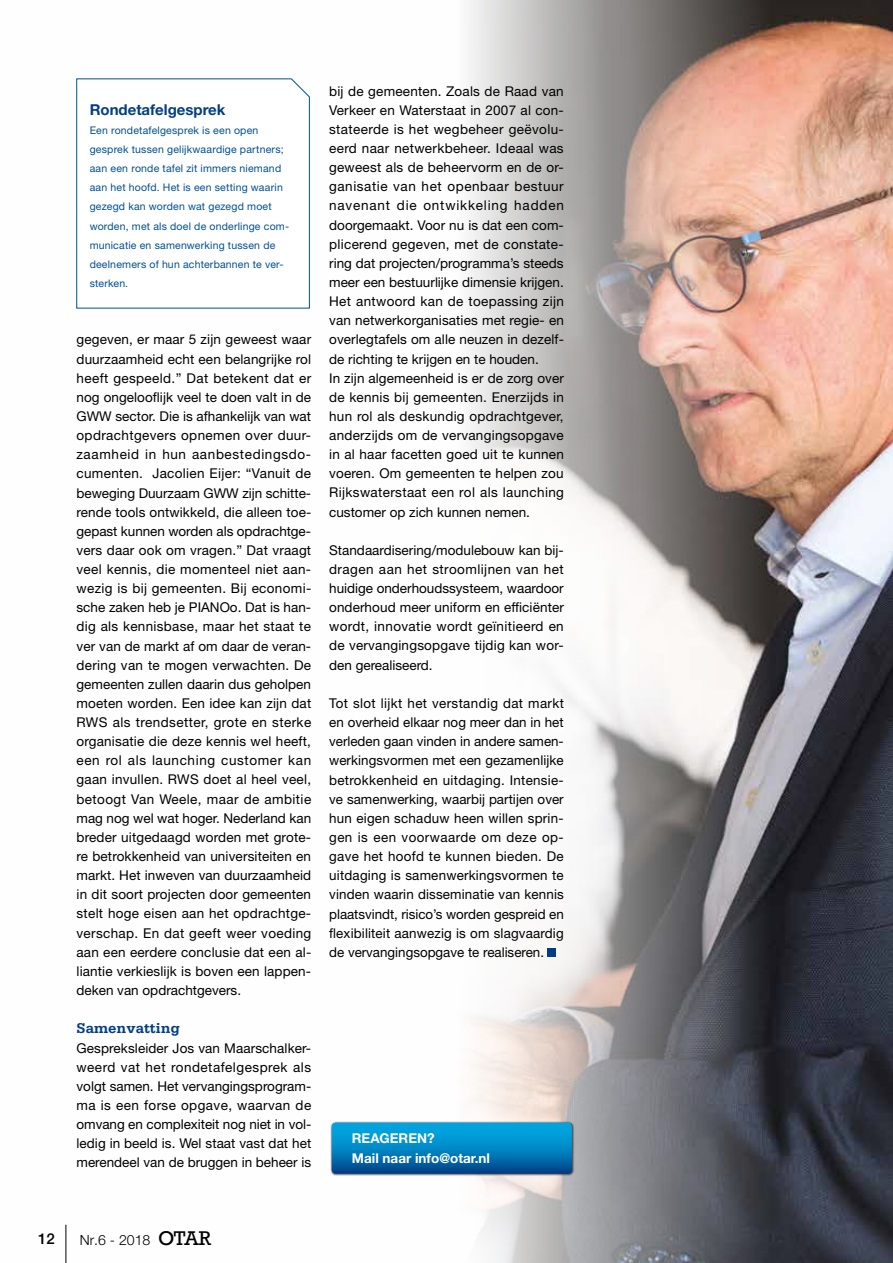
<style>
.page{position:relative;width:893px;height:1263px;background:#fff}
.page>*{position:absolute;margin:0;border:0;box-sizing:border-box;transform-origin:0 0}
.t1{font:700 15px "Helvetica Neue LT Std";color:#023e84}
.t2{font:700 15px "Serifa Std";color:#023e84}
.t3{font:500 15px "Helvetica Neue LT Std";color:#000}
.t4{font:300 14.1px "Helvetica Neue LT Std";color:#000}
.t5{font:13.5px/19.2px "Helvetica Neue LT Std";letter-spacing:.015em;color:#000;text-align:justify}
.t6{font:700 13.5px/19.2px "Helvetica Neue LT Std";color:#fff}
.t7{font:10.5px/19.2px "Helvetica Neue LT Std";letter-spacing:.02em;color:#005092}
.s1{font-family:"Rockwell";font-weight:400;font-size:20.4px}
</style>
<div class="page">
<img style="left:65px;top:0;width:828px;height:1263px">
<div style="left:548px;top:949px;width:8px;height:8px;background:#023e84"></div>
<hr style="left:66px;top:1225px;width:1px;height:38px;background:#000">
<svg style="left:76px;top:78px;width:234px;height:230px"></svg>
<div style="left:331px;top:1121px;width:244px;height:55px;background:#000;opacity:.75"></div>
<svg style="left:332px;top:1123px;width:240px;height:51px;background:#007ebd"></svg>
<p class="t1" style="left:90px;top:100px;width:137px">Rondetafelgesprek</p>
<p class="t7" style="left:90px;top:120px;width:201px">Een rondetafelgesprek is een open gesprek tussen gelijkwaardige partners; aan een ronde tafel zit immers niemand aan het hoofd. Het is een setting waarin gezegd kan worden wat gezegd moet worden, met als doel de onderlinge com&shy;municatie en samenwerking tussen de deelnemers of hun achterbannen te ver&shy;sterken.</p>
<p class="t5" style="left:77px;top:330px;width:236px">gegeven, er maar 5 zijn geweest waar duurzaamheid echt een belangrijke rol heeft gespeeld.” Dat betekent dat er nog ongelooflijk veel te doen valt in de GWW sector. Die is afhankelijk van wat opdrachtgevers opnemen over duur&shy;zaamheid in hun aanbestedingsdo&shy;cumenten. Jacolien Eijer: “Vanuit de beweging Duurzaam GWW zijn schitte&shy;rende tools ontwikkeld, die alleen toe&shy;gepast kunnen worden als opdrachtge&shy;vers daar ook om vragen.” Dat vraagt veel kennis, die momenteel niet aan&shy;wezig is bij gemeenten. Bij economi&shy;sche zaken heb je PIANOo. Dat is han&shy;dig als kennisbase, maar het staat te ver van de markt af om daar de veran&shy;dering van te mogen verwachten. De gemeenten zullen daarin dus geholpen moeten worden. Een idee kan zijn dat RWS als trendsetter, grote en sterke organisatie die deze kennis wel heeft, een rol als launching customer kan gaan invullen. RWS doet al heel veel, betoogt Van Weele, maar de ambitie mag nog wel wat hoger. Nederland kan breder uitgedaagd worden met grote&shy;re betrokkenheid van universiteiten en markt. Het inweven van duurzaamheid in dit soort projecten door gemeenten stelt hoge eisen aan het opdrachtge&shy;verschap. En dat geeft weer voeding aan een eerdere conclusie dat een al&shy;liantie verkieslijk is boven een lappen&shy;deken van opdrachtgevers.</p>
<p class="t2" style="left:77px;top:1020px;width:105px">Samenvatting</p>
<p class="t5" style="left:77px;top:1038px;width:236px">Gespreksleider Jos van Maarschalker&shy;weerd vat het rondetafelgesprek als volgt samen. Het vervangingsprogram&shy;ma is een forse opgave, waarvan de omvang en complexiteit nog niet in vol&shy;ledig in beeld is. Wel staat vast dat het merendeel van de bruggen in beheer is</p>
<p class="t5" style="left:329px;top:81px;width:236px;text-align:left">bij de gemeenten. Zoals de Raad van Verkeer en Waterstaat in 2007 al con&shy;stateerde is het wegbeheer geëvolu&shy;eerd naar netwerkbeheer. Ideaal was geweest als de beheervorm en de or&shy;ganisatie van het openbaar bestuur navenant die ontwikkeling hadden doorgemaakt. Voor nu is dat een com&shy;plicerend gegeven, met de constate&shy;ring dat projecten/programma’s steeds meer een bestuurlijke dimensie krijgen.<br>Het antwoord kan de toepassing zijn van netwerkorganisaties met regie- en overlegtafels om alle neuzen in dezelf&shy;de richting te krijgen en te houden.<br>In zijn algemeenheid is er de zorg over de kennis bij gemeenten. Enerzijds in hun rol als deskundig opdrachtgever, anderzijds om de vervangingsopgave in al haar facetten goed uit te kunnen voeren. Om gemeenten te helpen zou Rijkswaterstaat een rol als launching customer op zich kunnen nemen.</p>
<p class="t5" style="left:329px;top:540px;width:236px">Standaardisering/modulebouw kan bij&shy;dragen aan het stroomlijnen van het huidige onderhoudssysteem, waardoor onderhoud meer uniform en efficiënter wordt, innovatie wordt geïnitieerd en de vervangingsopgave tijdig kan wor&shy;den gerealiseerd.</p>
<p class="t5" style="left:329px;top:693px;width:236px">Tot slot lijkt het verstandig dat markt en overheid elkaar nog meer dan in het verleden gaan vinden in andere samen&shy;werkingsvormen met een gezamenlijke betrokkenheid en uitdaging. Intensie&shy;ve samenwerking, waarbij partijen over hun eigen schaduw heen willen sprin&shy;gen is een voorwaarde om deze op&shy;gave het hoofd te kunnen bieden. De uitdaging is samenwerkingsvormen te vinden waarin disseminatie van kennis plaatsvindt, risico’s worden gespreid en flexibiliteit aanwezig is om slagvaardig de vervangingsopgave te realiseren.</p>
<p class="t6" style="left:352px;top:1129px;width:140px">REAGEREN?<br>Mail naar info@otar.nl</p>
<p class="t3" style="left:38px;top:1229px;width:18px">12</p>
<p class="t4" style="left:80px;top:1231px;width:133px">Nr.6 - 2018 <span class="s1">OTAR</span></p>
</div>
